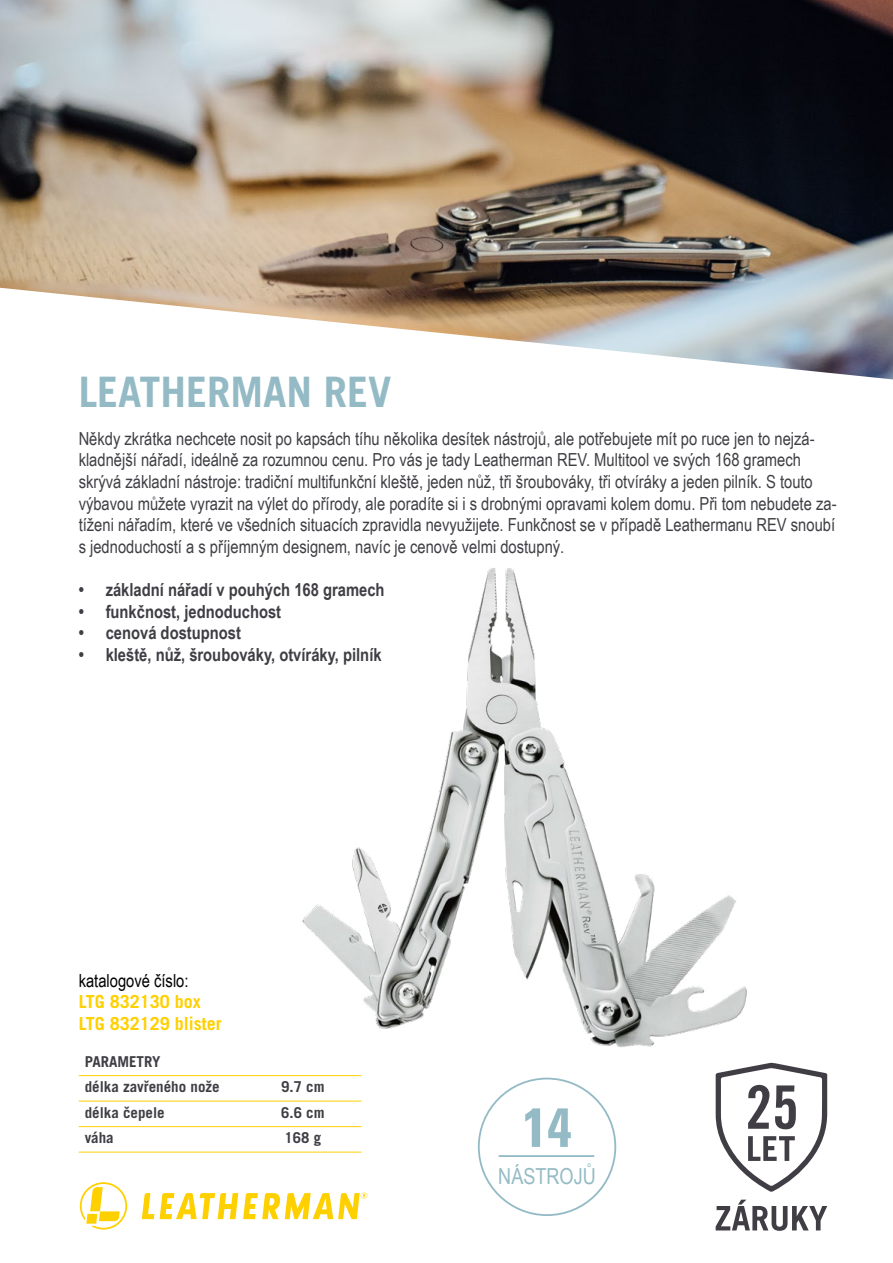
<style>
.page{position:relative;width:893px;height:1263px;background:#fff}
.page>*{position:absolute;margin:0;border:0;box-sizing:border-box;transform-origin:0 0}
.t1{font:700 condensed 55.2px "Univers";color:#94bbc5}
.t2{font:700 42px "Trade Gothic LT Pro";color:#94bbc5}
.t3{font:22.05px "Arial Narrow";color:#94bbc5}
.t4{font:18px/21.6px "Arial Narrow";color:#403e44}
.t5{font:700 18px "Arial Narrow";color:#403e44}
.t6{font:700 18px/21.6px "Trade Gothic LT Pro";color:#ffd000}
.t7{font:18px "Arial Narrow";color:#000}
.t8{font:700 15px/25.5px "Trade Gothic LT Pro";color:#403e44}
</style>
<div class="page">
<img style="left:0;top:0;width:893px;height:379px">
<hr style="left:79px;top:1075px;width:165px;height:1px;background:#ffd000">
<hr style="left:79px;top:1101px;width:165px;height:1px;background:#ffd000">
<hr style="left:244px;top:1101px;width:117px;height:1px;background:#ffd000">
<hr style="left:79px;top:1126px;width:165px;height:1px;background:#ffd000">
<hr style="left:244px;top:1126px;width:117px;height:1px;background:#ffd000">
<hr style="left:79px;top:1152px;width:165px;height:1px;background:#ffd000">
<hr style="left:244px;top:1152px;width:117px;height:1px;background:#ffd000">
<hr style="left:499px;top:1155px;width:95px;height:2px;background:#94bbc5">
<img style="left:217px;top:568px;width:530px;height:517px">
<svg style="left:716px;top:1062px;width:111px;height:130px"></svg>
<svg style="left:716px;top:1199px;width:111px;height:32px"></svg>
<svg style="left:142px;top:1193px;width:12px;height:26px"></svg>
<svg style="left:160px;top:1192px;width:207px;height:27px"></svg>
<svg style="left:80px;top:1182px;width:47px;height:47px"></svg>
<h2 class="t2" style="left:79px;top:366px;width:314px">LEATHERMAN REV</h2>
<p class="t4" style="left:79px;top:427px;width:759px">Někdy zkrátka nechcete nosit po kapsách tíhu několika desítek nástrojů, ale potřebujete mít po ruce jen to nejzá&shy;kladnější nářadí, ideálně za rozumnou cenu. Pro vás je tady Leatherman REV. Multitool ve svých 168 gramech skrývá základní nástroje: tradiční multifunkční kleště, jeden nůž, tři šroubováky, tři otvíráky a jeden pilník. S touto výbavou můžete vyrazit na výlet do přírody, ale poradíte si i s drobnými opravami kolem domu. Při tom nebudete za&shy;tíženi nářadím, které ve všedních situacích zpravidla nevyužijete. Funkčnost se v případě Leathermanu REV snoubí s jednoduchostí a s příjemným designem, navíc je cenově velmi dostupný.</p>
<p class="t5" style="left:79px;top:576px;width:307px">• základní nářadí v pouhých 168 gramech</p>
<p class="t5" style="left:79px;top:598px;width:204px">• funkčnost, jednoduchost</p>
<p class="t5" style="left:79px;top:619px;width:164px">• cenová dostupnost</p>
<p class="t5" style="left:79px;top:641px;width:304px">• kleště, nůž, šroubováky, otvíráky, pilník</p>
<p class="t7" style="left:79px;top:967px;width:111px">katalogové číslo:</p>
<p class="t6" style="left:79px;top:991px;width:145px">LTG 832130 box<br>LTG 832129 blister</p>
<p class="t8" style="left:85px;top:1048px;width:136px">PARAMETRY<br>délka zavřeného nože</p>
<p class="t8" style="left:281px;top:1074px;width:45px">9.7 cm</p>
<p class="t8" style="left:85px;top:1099px;width:82px">délka čepele</p>
<p class="t8" style="left:281px;top:1099px;width:45px">6.6 cm</p>
<p class="t8" style="left:85px;top:1125px;width:31px">váha</p>
<p class="t8" style="left:285px;top:1125px;width:38px">168 g</p>
<h1 class="t1" style="left:523px;top:1093px;width:50px">14</h1>
<p class="t3" style="left:498px;top:1160px;width:99px">NÁSTROJŮ</p>
</div>
